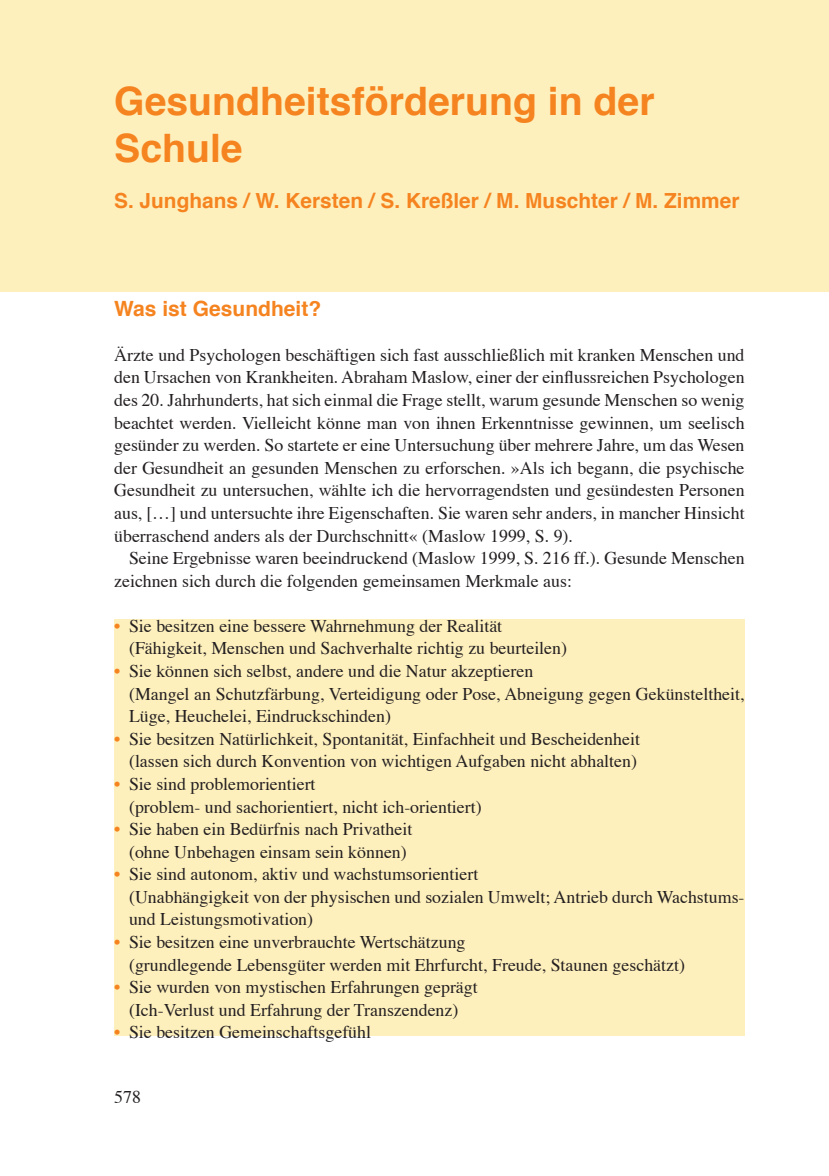
<style>
.page{position:relative;width:829px;height:1176px;background:#fff}
.page>*{position:absolute;margin:0;border:0;box-sizing:border-box;transform-origin:0 0}
.t1{font:700 39.2px/47.1px "Helvetica";color:#f58420}
.t2{font:700 21px "Helvetica";color:#f58420}
.t3{font:700 20.82px "Helvetica";color:#f58420}
.t4{font:17.85px/22.6px "Times";color:#231f20}
.s1{color:#f58420}
</style>
<div class="page">
<div style="left:114px;top:619px;width:630px;height:416px;background:#fef0bd"></div>
<div style="left:0;top:0;width:828px;height:291px;background:#fef0bd"></div>
<h1 class="t1" style="left:114px;top:75px;width:542px">Gesundheitsförderung in der<br>Schule</h1>
<p class="t3" style="left:114px;top:182px;width:626px">S. Junghans / W. Kersten / S. Kreßler / M. Muschter / M. Zimmer</p>
<p class="t2" style="left:114px;top:289px;width:208px">Was ist Gesundheit?</p>
<p class="t4" style="left:114px;top:342px;width:632px;text-align:justify">Ärzte und Psychologen beschäftigen sich fast ausschließlich mit kranken Menschen und den Ursachen von Krankheiten. Abraham Maslow, einer der einflussreichen Psychologen des 20. Jahrhunderts, hat sich einmal die Frage stellt, warum gesunde Menschen so wenig beachtet werden. Vielleicht könne man von ihnen Erkenntnisse gewinnen, um seelisch gesünder zu werden. So startete er eine Untersuchung über mehrere Jahre, um das Wesen der Gesundheit an gesunden Menschen zu erforschen. »Als ich begann, die psychische Gesundheit zu untersuchen, wählte ich die hervorragendsten und gesündesten Personen aus, […] und untersuchte ihre Eigenschaften. Sie waren sehr anders, in mancher Hinsicht überraschend anders als der Durchschnitt« (Maslow 1999, S. 9).</p>
<p class="t4" style="left:114px;top:545px;width:632px;text-indent:15px">Seine Ergebnisse waren beeindruckend (Maslow 1999, S. 216 ff.). Gesunde Menschen zeichnen sich durch die folgenden gemeinsamen Merkmale aus:</p>
<p class="t4" style="left:129px;top:613px;width:439px;text-indent:-15px"><span class="s1">•</span> Sie besitzen eine bessere Wahrnehmung der Realität (Fähigkeit, Menschen und Sachverhalte richtig zu beurteilen)</p>
<p class="t4" style="left:129px;top:658px;width:617px;text-indent:-15px"><span class="s1">•</span> Sie können sich selbst, andere und die Natur akzeptieren<br>(Mangel an Schutzfärbung, Verteidigung oder Pose, Abneigung gegen Gekünsteltheit,<br>Lüge, Heuchelei, Eindruckschinden)</p>
<p class="t4" style="left:114px;top:726px;width:527px;text-align:right"><span class="s1">•</span> Sie besitzen Natürlichkeit, Spontanität, Einfachheit und Bescheidenheit (lassen sich durch Konvention von wichtigen Aufgaben nicht abhalten)</p>
<p class="t4" style="left:129px;top:771px;width:354px;text-indent:-15px"><span class="s1">•</span> Sie sind problemorientiert<br>(problem- und sachorientiert, nicht ich-orientiert)</p>
<p class="t4" style="left:114px;top:816px;width:299px;text-align:center"><span class="s1">•</span> Sie haben ein Bedürfnis nach Privatheit (ohne Unbehagen einsam sein können)</p>
<p class="t4" style="left:129px;top:861px;width:617px;text-indent:-15px"><span class="s1">•</span> Sie sind autonom, aktiv und wachstumsorientiert<br>(Unabhängigkeit von der physischen und sozialen Umwelt; Antrieb durch Wachstums&shy;und Leistungsmotivation)</p>
<p class="t4" style="left:129px;top:929px;width:557px;text-indent:-15px"><span class="s1">•</span> Sie besitzen eine unverbrauchte Wertschätzung<br>(grundlegende Lebensgüter werden mit Ehrfurcht, Freude, Staunen geschätzt)</p>
<p class="t4" style="left:114px;top:974px;width:365px;text-align:center"><span class="s1">•</span> Sie wurden von mystischen Erfahrungen geprägt (Ich-Verlust und Erfahrung der Transzendenz)</p>
<p class="t4" style="left:114px;top:1019px;width:258px"><span class="s1">•</span> Sie besitzen Gemeinschaftsgefühl</p>
<p class="t4" style="left:114px;top:1083px;width:28px">578</p>
</div>
